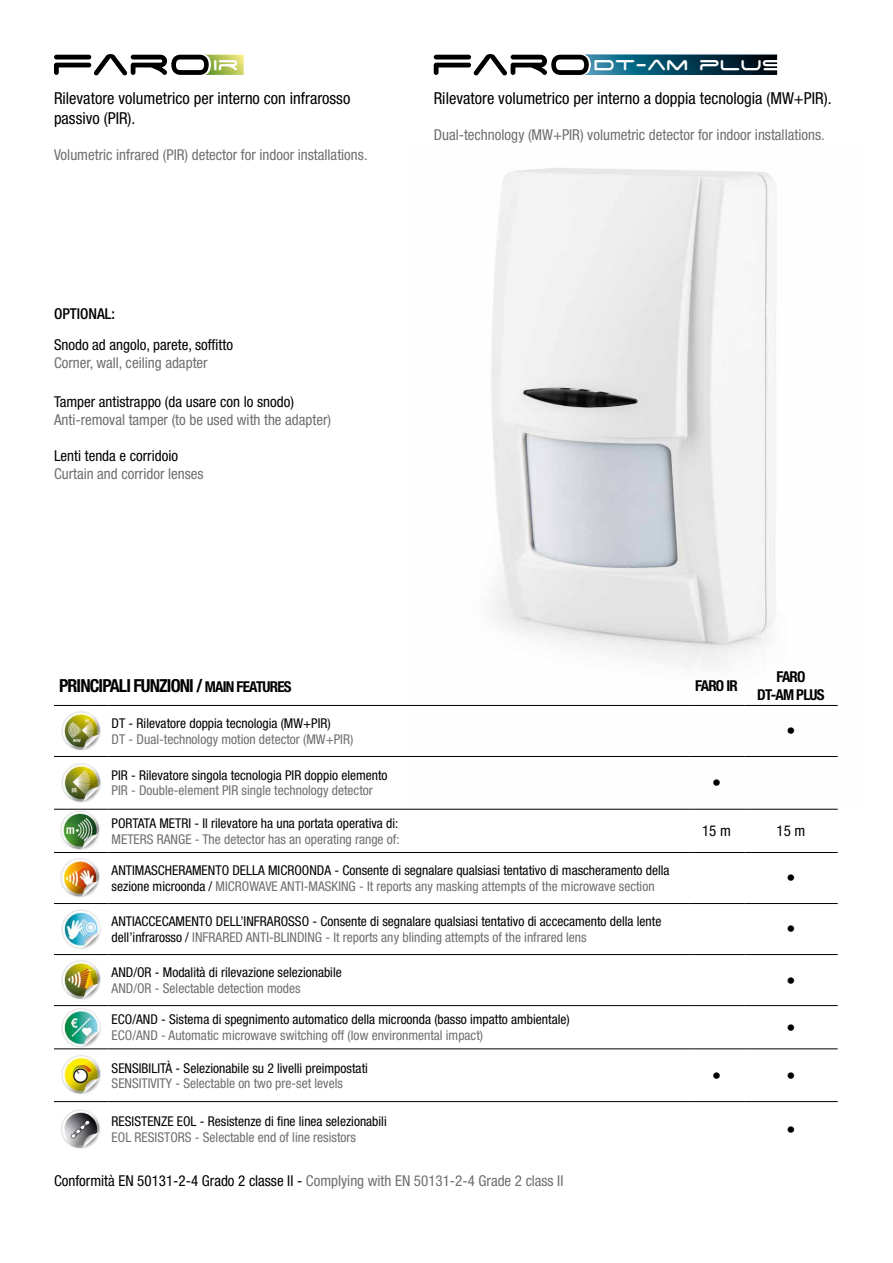
<style>
.page{position:relative;width:893px;height:1263px;background:#fff}
.page>*{position:absolute;margin:0;border:0;box-sizing:border-box;transform-origin:0 0}
.t1{font:23.4px "Space Age";color:#fff}
.t2{font:700 condensed 18px "Helvetica Neue LT Pro";letter-spacing:-.05em;color:#000}
.t3{font:condensed 18px "Helvetica Neue LT Std";color:#000}
.t4{font:condensed 16.5px/19.8px "Helvetica Neue LT Pro";color:#000}
.t5{font:condensed 15px "Helvetica Neue LT Pro";color:#706f6f}
.t6{font:condensed 15px "Helvetica Neue LT Pro";color:#000}
.t7{font:700 condensed 15px/18px "Helvetica Neue LT Pro";letter-spacing:-.05em;color:#000;text-align:center}
.t8{font:500 condensed 15px "Helvetica Neue LT Pro";color:#000}
.t9{font:condensed 15px "Helvetica Neue LT Std";color:#000}
.t10{font:condensed 13.5px "Helvetica Neue LT Pro";color:#000}
.t11{font:condensed 13.5px "Helvetica Neue LT Std";color:#706f6f}
.t12{font:condensed 13.5px "Helvetica Neue LT Pro";color:#706f6f}
.t13{font:condensed 13.5px "Helvetica Neue LT Std";color:#000}
.s1{font-size:15px}
.s2{font-family:"Helvetica Neue LT Pro";color:#000}
.s3{color:#000}
</style>
<div class="page">
<img style="left:408px;top:168px;width:429px;height:537px">
<hr style="left:689px;top:705px;width:55px;height:1px;background:#000">
<hr style="left:744px;top:705px;width:94px;height:1px;background:#000">
<hr style="left:689px;top:809px;width:55px;height:1px;background:#000">
<hr style="left:744px;top:809px;width:94px;height:1px;background:#000">
<hr style="left:689px;top:903px;width:55px;height:1px;background:#000">
<hr style="left:744px;top:903px;width:94px;height:1px;background:#000">
<hr style="left:689px;top:954px;width:55px;height:1px;background:#000">
<hr style="left:744px;top:954px;width:94px;height:1px;background:#000">
<hr style="left:689px;top:1005px;width:55px;height:1px;background:#000">
<hr style="left:744px;top:1005px;width:94px;height:1px;background:#000">
<hr style="left:54px;top:1048px;width:53px;height:1px;background:#000">
<hr style="left:107px;top:1048px;width:582px;height:1px;background:#000">
<hr style="left:689px;top:1048px;width:55px;height:1px;background:#000">
<hr style="left:744px;top:1048px;width:94px;height:1px;background:#000">
<hr style="left:689px;top:1101px;width:55px;height:1px;background:#000">
<hr style="left:744px;top:1101px;width:94px;height:1px;background:#000">
<hr style="left:54px;top:756px;width:53px;height:1px;background:#000">
<hr style="left:107px;top:756px;width:582px;height:1px;background:#000">
<hr style="left:689px;top:756px;width:55px;height:1px;background:#000">
<hr style="left:744px;top:756px;width:94px;height:1px;background:#000">
<hr style="left:54px;top:852px;width:53px;height:1px;background:#000">
<hr style="left:107px;top:852px;width:582px;height:1px;background:#000">
<hr style="left:689px;top:852px;width:55px;height:1px;background:#000">
<hr style="left:744px;top:852px;width:94px;height:1px;background:#000">
<hr style="left:54px;top:1005px;width:53px;height:1px;background:#000">
<hr style="left:107px;top:1005px;width:582px;height:1px;background:#000">
<hr style="left:54px;top:954px;width:53px;height:1px;background:#000">
<hr style="left:107px;top:954px;width:582px;height:1px;background:#000">
<hr style="left:54px;top:903px;width:53px;height:1px;background:#000">
<hr style="left:107px;top:903px;width:582px;height:1px;background:#000">
<hr style="left:54px;top:705px;width:53px;height:1px;background:#000">
<hr style="left:107px;top:705px;width:582px;height:1px;background:#000">
<hr style="left:54px;top:1101px;width:53px;height:1px;background:#000">
<hr style="left:107px;top:1101px;width:582px;height:1px;background:#000">
<hr style="left:54px;top:809px;width:53px;height:1px;background:#000">
<hr style="left:107px;top:809px;width:582px;height:1px;background:#000">
<img style="left:61px;top:711px;width:40px;height:40px">
<img style="left:61px;top:763px;width:40px;height:40px">
<img style="left:60px;top:809px;width:42px;height:41px">
<img style="left:60px;top:858px;width:40px;height:39px">
<img style="left:61px;top:909px;width:40px;height:40px">
<img style="left:61px;top:960px;width:40px;height:40px">
<img style="left:59px;top:1006px;width:43px;height:42px">
<img style="left:61px;top:1055px;width:40px;height:39px">
<img style="left:61px;top:1109px;width:39px;height:40px">
<svg style="left:434px;top:54px;width:343px;height:22px"></svg>
<svg style="left:54px;top:54px;width:190px;height:22px"></svg>
<h1 class="t1" style="left:213px;top:55px;width:27px">Ir</h1>
<h1 class="t1" style="left:593px;top:55px;width:192px">Dt-am plus</h1>
<p class="t4" style="left:54px;top:88px;width:298px">Rilevatore volumetrico per interno con infrarosso passivo (PIR).</p>
<p class="t5" style="left:54px;top:146px;width:315px">Volumetric infrared (PIR) detector for indoor installations.</p>
<p class="t8" style="left:54px;top:305px;width:63px">OPTIONAL:</p>
<p class="t6" style="left:54px;top:335px;width:181px">Snodo ad angolo, parete, soffitto</p>
<p class="t5" style="left:54px;top:353px;width:155px">Corner, wall, ceiling adapter</p>
<p class="t6" style="left:54px;top:393px;width:241px">Tamper antistrappo (da usare con lo snodo)</p>
<p class="t5" style="left:54px;top:411px;width:279px">Anti-removal tamper (to be used with the adapter)</p>
<p class="t6" style="left:54px;top:447px;width:126px">Lenti tenda e corridoio</p>
<p class="t5" style="left:54px;top:465px;width:151px">Curtain and corridor lenses</p>
<p class="t4" style="left:434px;top:88px;width:399px">Rilevatore volumetrico per interno a doppia tecnologia (MW+PIR).</p>
<p class="t5" style="left:434px;top:126px;width:393px">Dual-technology (MW+PIR) volumetric detector for indoor installations.</p>
<h2 class="t2" style="left:59px;top:675px;width:234px">PRINCIPALI FUNZIONI / <span class="s1">MAIN FEATURES</span></h2>
<p class="t7" style="left:695px;top:677px;width:44px">FARO IR</p>
<p class="t7" style="left:757px;top:668px;width:69px">FARO<br>DT-AM PLUS</p>
<p class="t10" style="left:112px;top:715px;width:221px">DT - Rilevatore doppia tecnologia (MW+PIR)</p>
<p class="t11" style="left:112px;top:731px;width:243px">DT - Dual-technology motion detector (MW+PIR)</p>
<h2 class="t3" style="left:786px;top:721px;width:10px">•</h2>
<p class="t10" style="left:112px;top:767px;width:277px">PIR - Rilevatore singola tecnologia PIR doppio elemento</p>
<p class="t12" style="left:112px;top:782px;width:263px">PIR - Double-element PIR single technology detector</p>
<p class="t10" style="left:112px;top:815px;width:288px">PORTATA METRI - Il rilevatore ha una portata operativa di:</p>
<p class="t11" style="left:112px;top:831px;width:289px">METERS RANGE - The detector has an operating range of:</p>
<p class="t10" style="left:112px;top:862px;width:559px">ANTIMASCHERAMENTO DELLA MICROONDA - Consente di segnalare qualsiasi tentativo di mascheramento della</p>
<p class="t11" style="left:112px;top:878px;width:544px"><span class="s2">sezione microonda /</span> MICROWAVE ANTI-MASKING - It reports any masking attempts of the microwave section</p>
<p class="t10" style="left:112px;top:913px;width:551px">ANTIACCECAMENTO DELL’INFRAROSSO - Consente di segnalare qualsiasi tentativo di accecamento della lente</p>
<p class="t11" style="left:112px;top:929px;width:477px"><span class="s2">dell’infrarosso /</span> INFRARED ANTI-BLINDING - It reports any blinding attempts of the infrared lens</p>
<p class="t10" style="left:112px;top:964px;width:232px">AND/OR - Modalità di rilevazione selezionabile</p>
<p class="t12" style="left:112px;top:980px;width:190px">AND/OR - Selectable detection modes</p>
<p class="t10" style="left:112px;top:1011px;width:460px">ECO/AND - Sistema di spegnimento automatico della microonda (basso impatto ambientale)</p>
<p class="t11" style="left:112px;top:1027px;width:373px">ECO/AND - Automatic microwave switching off (low environmental impact)</p>
<p class="t10" style="left:112px;top:1060px;width:258px">SENSIBILITÀ - Selezionabile su 2 livelli preimpostati</p>
<p class="t12" style="left:112px;top:1075px;width:233px">SENSITIVITY - Selectable on two pre-set levels</p>
<p class="t13" style="left:112px;top:1113px;width:277px">RESISTENZE EOL - Resistenze di fine linea selezionabili</p>
<p class="t11" style="left:112px;top:1129px;width:246px">EOL RESISTORS - Selectable end of line resistors</p>
<p class="t5" style="left:54px;top:1172px;width:511px"><span class="s3">Conformità EN 50131-2-4 Grado 2 classe II -</span> Complying with EN 50131-2-4 Grade 2 class II</p>
<h2 class="t3" style="left:712px;top:772px;width:10px">•</h2>
<p class="t9" style="left:702px;top:822px;width:30px">15 m</p>
<p class="t9" style="left:776px;top:822px;width:30px">15 m</p>
<h2 class="t3" style="left:786px;top:868px;width:10px">•</h2>
<h2 class="t3" style="left:786px;top:919px;width:10px">•</h2>
<h2 class="t3" style="left:786px;top:970px;width:10px">•</h2>
<h2 class="t3" style="left:786px;top:1017px;width:10px">•</h2>
<h2 class="t3" style="left:712px;top:1065px;width:10px">•</h2>
<h2 class="t3" style="left:786px;top:1065px;width:10px">•</h2>
<h2 class="t3" style="left:786px;top:1119px;width:10px">•</h2>
</div>
